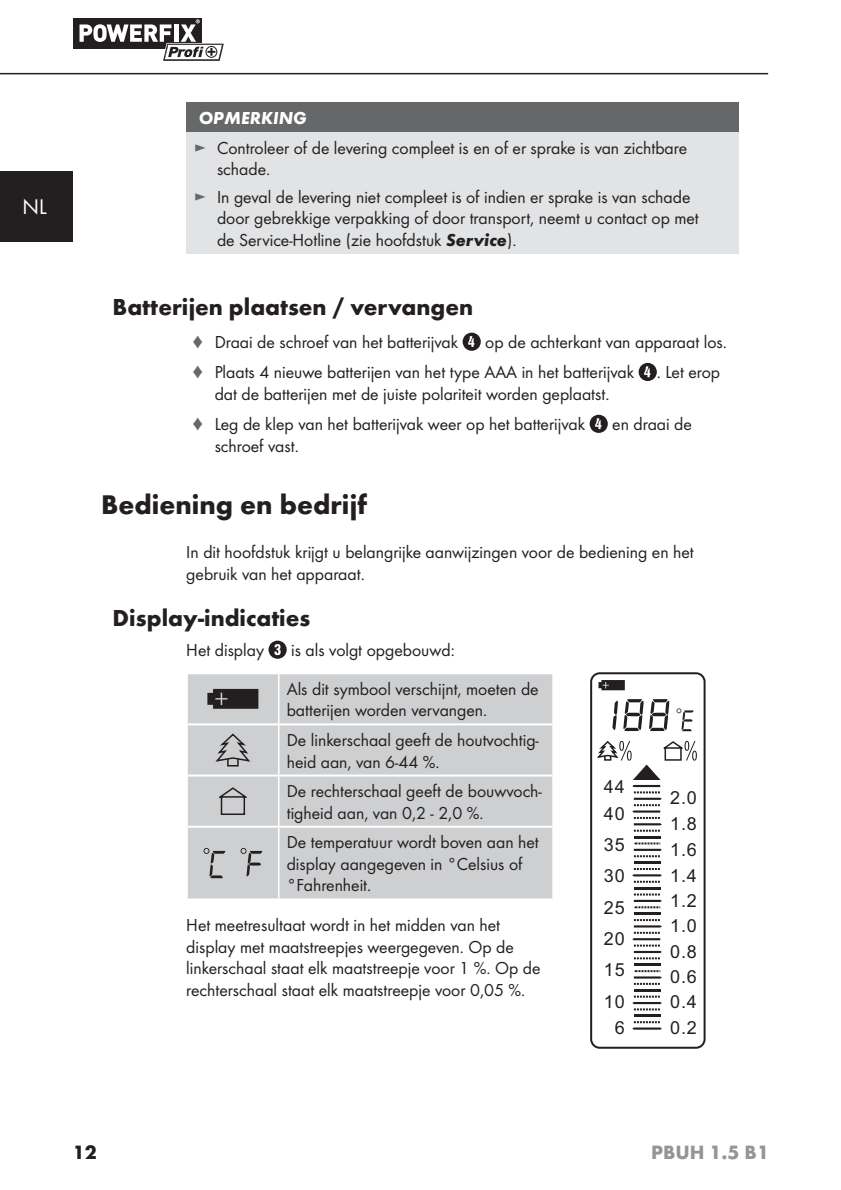
<style>
.page{position:relative;width:841px;height:1190px;background:#fff}
.page>*{position:absolute;margin:0;border:0;box-sizing:border-box;transform-origin:0 0}
.t1{font:700 28px "Futura";color:#231f20}
.t2{font:700 24px "Futura";color:#231f20}
.t3{font:22px "Futura Boo";color:#fff}
.t4{font:700 20px "Futura";color:#939598}
.t5{font:700 20px "Futura";color:#231f20}
.t6{font:18px/21.6px "Futura Boo";color:#231f20}
.t7{font:18px "Arial";letter-spacing:.05em;color:#231f20}
.t8{font:italic 700 18px "Futura";color:#fff}
.s1{color:#656769}
.s2{font-family:"Futura";font-weight:700;font-style:italic}
</style>
<div class="page">
<hr style="left:0;top:73px;width:768px;height:1px;background:#231f20">
<div style="left:0;top:171px;width:73px;height:71px;background:#231f20"></div>
<svg style="left:73px;top:18px;width:151px;height:43px"></svg>
<div style="left:186px;top:102px;width:553px;height:30px;background:#656769"></div>
<div style="left:186px;top:132px;width:553px;height:122px;background:#e2e3e4"></div>
<svg style="left:462px;top:332px;width:19px;height:19px"></svg>
<svg style="left:638px;top:363px;width:19px;height:18px"></svg>
<svg style="left:589px;top:414px;width:19px;height:19px"></svg>
<svg style="left:268px;top:640px;width:19px;height:18px"></svg>
<div style="left:188px;top:674px;width:364px;height:224px;background:#cdcfd0"></div>
<hr style="left:278px;top:674px;width:1px;height:49px;background:#fff">
<hr style="left:188px;top:723px;width:91px;height:2px;background:#fff">
<hr style="left:278px;top:725px;width:1px;height:49px;background:#fff">
<hr style="left:279px;top:723px;width:273px;height:2px;background:#fff">
<hr style="left:188px;top:774px;width:91px;height:2px;background:#fff">
<hr style="left:278px;top:776px;width:1px;height:49px;background:#fff">
<hr style="left:279px;top:774px;width:273px;height:2px;background:#fff">
<hr style="left:188px;top:825px;width:91px;height:2px;background:#fff">
<hr style="left:278px;top:827px;width:1px;height:71px;background:#fff">
<hr style="left:279px;top:825px;width:273px;height:2px;background:#fff">
<svg style="left:207px;top:688px;width:51px;height:20px"></svg>
<svg style="left:213px;top:732px;width:39px;height:30px"></svg>
<div style="left:227px;top:758px;width:12px;height:8px;border:2px solid #231f20"></div>
<svg style="left:217px;top:786px;width:32px;height:29px"></svg>
<svg style="left:203px;top:847px;width:22px;height:31px"></svg>
<svg style="left:240px;top:847px;width:22px;height:29px"></svg>
<div style="left:590px;top:672px;width:115px;height:376px;border:2px solid #231f20;border-radius:9px"></div>
<svg style="left:598px;top:680px;width:27px;height:10px"></svg>
<svg style="left:612px;top:699px;width:31px;height:32px"></svg>
<svg style="left:649px;top:699px;width:20px;height:32px"></svg>
<svg style="left:676px;top:708px;width:17px;height:23px"></svg>
<hr style="left:634px;top:1014px;width:26px;height:2px;background:#231f20">
<hr style="left:634px;top:988px;width:26px;height:3px;background:#231f20">
<hr style="left:634px;top:963px;width:26px;height:2px;background:#231f20">
<hr style="left:634px;top:912px;width:26px;height:2px;background:#231f20">
<hr style="left:634px;top:886px;width:26px;height:3px;background:#231f20">
<hr style="left:634px;top:861px;width:26px;height:2px;background:#231f20">
<hr style="left:634px;top:835px;width:26px;height:3px;background:#231f20">
<svg style="left:632px;top:1021px;width:30px;height:8px"></svg>
<svg style="left:632px;top:995px;width:30px;height:15px"></svg>
<svg style="left:634px;top:970px;width:28px;height:14px"></svg>
<svg style="left:632px;top:919px;width:30px;height:40px"></svg>
<svg style="left:634px;top:893px;width:28px;height:15px"></svg>
<svg style="left:632px;top:868px;width:30px;height:14px"></svg>
<svg style="left:634px;top:842px;width:28px;height:15px"></svg>
<svg style="left:597px;top:740px;width:100px;height:91px"></svg>
<p class="t3" style="left:23px;top:196px;width:26px">NL</p>
<p class="t8" style="left:199px;top:107px;width:109px">OPMERKING</p>
<p class="t6" style="left:217px;top:138px;width:471px;text-indent:-23px"><span class="s1">►</span> Controleer of de levering compleet is en of er sprake is van zichtbare schade.</p>
<p class="t6" style="left:217px;top:187px;width:483px;text-indent:-23px"><span class="s1">►</span> In geval de levering niet compleet is of indien er sprake is van schade door gebrekkige verpakking of door transport, neemt u contact op met de Service-Hotline (zie hoofdstuk <span class="s2">Service</span>).</p>
<h2 class="t2" style="left:113px;top:297px;width:362px">Batterijen plaatsen / vervangen</h2>
<p class="t6" style="left:192px;top:332px;width:268px"><span class="s1">♦</span> Draai de schroef van het batterijvak</p>
<p class="t6" style="left:192px;top:327px;width:536px;line-height:30.2px;text-indent:293px">op de achterkant van apparaat los. <span class="s1">♦</span> Plaats 4 nieuwe batterijen van het type AAA in het batterijvak</p>
<p class="t6" style="left:657px;top:362px;width:65px">. Let erop</p>
<p class="t6" style="left:192px;top:379px;width:419px;line-height:30.2px;text-indent:23px">dat de batterijen met de juiste polariteit worden geplaatst. <span class="s1">♦</span> Leg de klep van het batterijvak weer op het batterijvak</p>
<p class="t6" style="left:612px;top:414px;width:81px">en draai de</p>
<p class="t6" style="left:215px;top:435px;width:86px">schroef vast.</p>
<h1 class="t1" style="left:101px;top:493px;width:267px">Bediening en bedrijf</h1>
<p class="t6" style="left:186px;top:542px;width:509px">In dit hoofdstuk krijgt u belangrijke aanwijzingen voor de bediening en het gebruik van het apparaat.</p>
<h2 class="t2" style="left:113px;top:608px;width:199px">Display-indicaties</h2>
<p class="t6" style="left:186px;top:639px;width:79px">Het display</p>
<p class="t6" style="left:287px;top:631px;width:253px;line-height:39px">is als volgt opgebouwd:<br>Als dit symbool verschijnt, moeten de</p>
<p class="t6" style="left:287px;top:696px;width:254px;line-height:29.4px">batterijen worden vervangen.<br>De linkerschaal geeft de houtvochtig-</p>
<p class="t6" style="left:287px;top:747px;width:257px;line-height:29.6px">heid aan, van 6-44 %.<br>De rechterschaal geeft de bouwvoch-</p>
<p class="t6" style="left:287px;top:798px;width:254px;line-height:29.6px">tigheid aan, van 0,2 - 2,0 %.<br>De temperatuur wordt boven aan het</p>
<p class="t6" style="left:287px;top:853px;width:237px">display aangegeven in °Celsius of °Fahrenheit.</p>
<p class="t6" style="left:186px;top:915px;width:356px">Het meetresultaat wordt in het midden van het display met maatstreepjes weergegeven. Op de linkerschaal staat elk maatstreepje voor 1 %. Op de rechterschaal staat elk maatstreepje voor 0,05 %.</p>
<p class="t7" style="left:615px;top:1017px;width:12px">6</p>
<p class="t7" style="left:604px;top:775px;width:22px">44</p>
<p class="t7" style="left:670px;top:787px;width:28px">2.0</p>
<p class="t7" style="left:604px;top:803px;width:22px">40</p>
<p class="t7" style="left:670px;top:813px;width:28px">1.8</p>
<p class="t7" style="left:604px;top:834px;width:22px">35</p>
<p class="t7" style="left:670px;top:838px;width:28px">1.6</p>
<p class="t7" style="left:604px;top:864px;width:22px">30</p>
<p class="t7" style="left:670px;top:864px;width:28px">1.4</p>
<p class="t7" style="left:670px;top:889px;width:28px">1.2</p>
<p class="t7" style="left:604px;top:896px;width:22px">25</p>
<p class="t7" style="left:670px;top:915px;width:28px">1.0</p>
<p class="t7" style="left:604px;top:927px;width:22px">20</p>
<p class="t7" style="left:670px;top:940px;width:28px">0.8</p>
<p class="t7" style="left:604px;top:959px;width:22px">15</p>
<p class="t7" style="left:670px;top:966px;width:28px">0.6</p>
<p class="t7" style="left:604px;top:991px;width:22px">10</p>
<p class="t7" style="left:670px;top:991px;width:28px">0.4</p>
<p class="t7" style="left:670px;top:1017px;width:28px">0.2</p>
<p class="t5" style="left:73px;top:1144px;width:25px">12</p>
<p class="t4" style="left:651px;top:1143px;width:119px">PBUH 1.5 B1</p>
</div>
